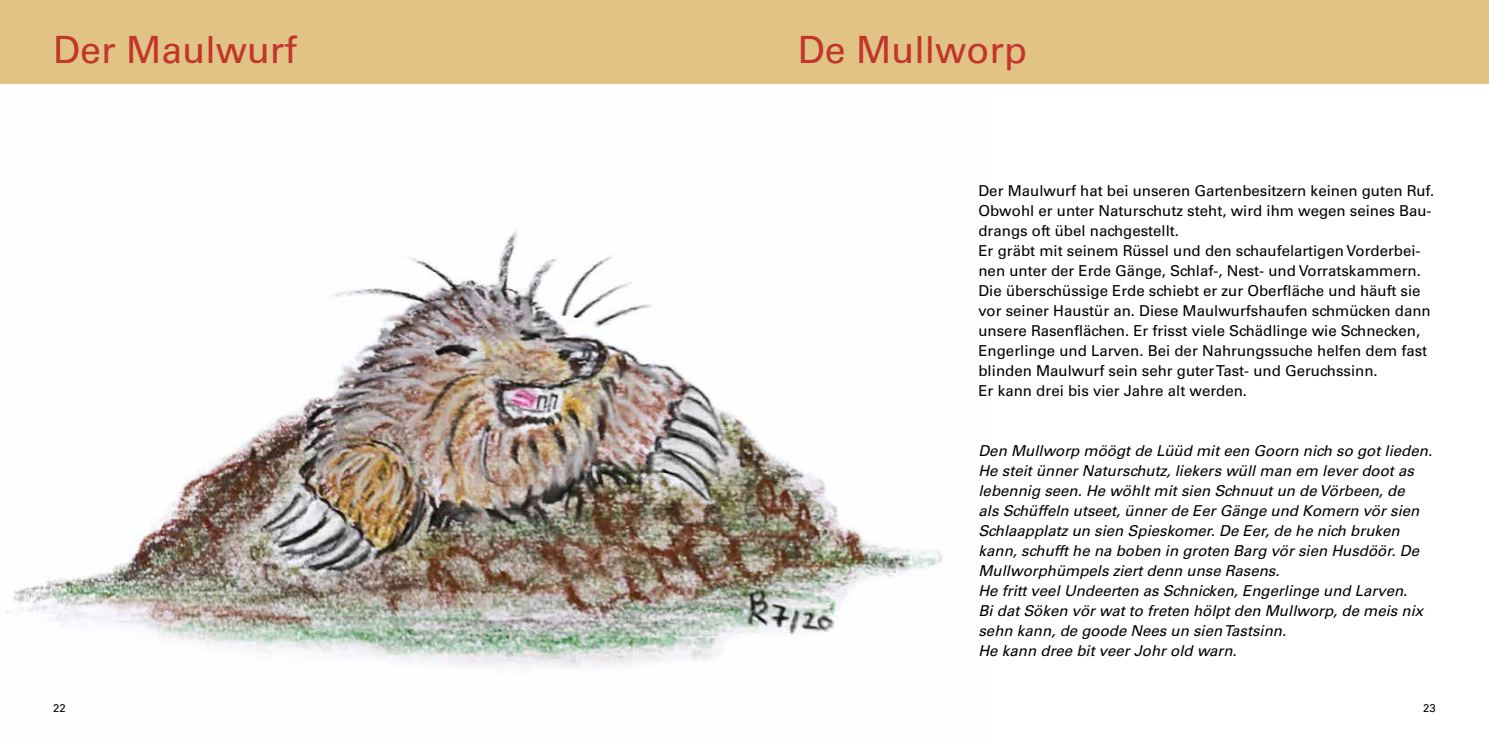
<style>
.page{position:relative;width:1489px;height:745px;background:#fff}
.page>*{position:absolute;margin:0;border:0;box-sizing:border-box;transform-origin:0 0}
.t1{font:37.5px "Univers LT Std";color:#c3342b}
.t2{font:15px/20px "Univers LT Std";color:#000}
.t3{font:italic 15px/20px "Univers LT Std";color:#000}
.t4{font:11.25px "Univers LT Std";color:#000}
</style>
<div class="page">
<img style="left:0;top:83px;width:992px;height:584px">
<div style="left:0;top:0;width:1488px;height:83px;background:#e0c385"></div>
<h1 class="t1" style="left:53px;top:27px;width:245px">Der Maulwurf</h1>
<h1 class="t1" style="left:797px;top:27px;width:231px">De Mullworp</h1>
<p class="t2" style="left:978px;top:180px;width:457px">Der Maulwurf hat bei unseren Gartenbesitzern keinen guten Ruf.<br>Obwohl er unter Naturschutz steht, wird ihm wegen seines Bau&shy;drangs oft übel nachgestellt.<br>Er gräbt mit seinem Rüssel und den schaufelartigen Vorderbei&shy;nen unter der Erde Gänge, Schlaf-, Nest- und Vorratskammern.<br>Die überschüssige Erde schiebt er zur Oberfläche und häuft sie vor seiner Haustür an. Diese Maulwurfshaufen schmücken dann unsere Rasenflächen. Er frisst viele Schädlinge wie Schnecken, Engerlinge und Larven. Bei der Nahrungssuche helfen dem fast blinden Maulwurf sein sehr guter Tast- und Geruchssinn.<br>Er kann drei bis vier Jahre alt werden.</p>
<p class="t3" style="left:978px;top:440px;width:455px">Den Mullworp möögt de Lüüd mit een Goorn nich so got lieden.<br>He steit ünner Naturschutz, liekers wüll man em lever doot as lebennig seen. He wöhlt mit sien Schnuut un de Vörbeen, de<br>als Schüffeln utseet, ünner de Eer Gänge und Komern vör sien Schlaapplatz un sien Spieskomer. De Eer, de he nich bruken kann, schufft he na boben in groten Barg vör sien Husdöör. De Mullworphümpels ziert denn unse Rasens.<br>He fritt veel Undeerten as Schnicken, Engerlinge und Larven.<br>Bi dat Söken vör wat to freten hölpt den Mullworp, de meis nix sehn kann, de goode Nees un sien Tastsinn.<br>He kann dree bit veer Johr old warn.</p>
<p class="t4" style="left:53px;top:701px;width:14px">22</p>
<p class="t4" style="left:1423px;top:701px;width:14px">23</p>
</div>
